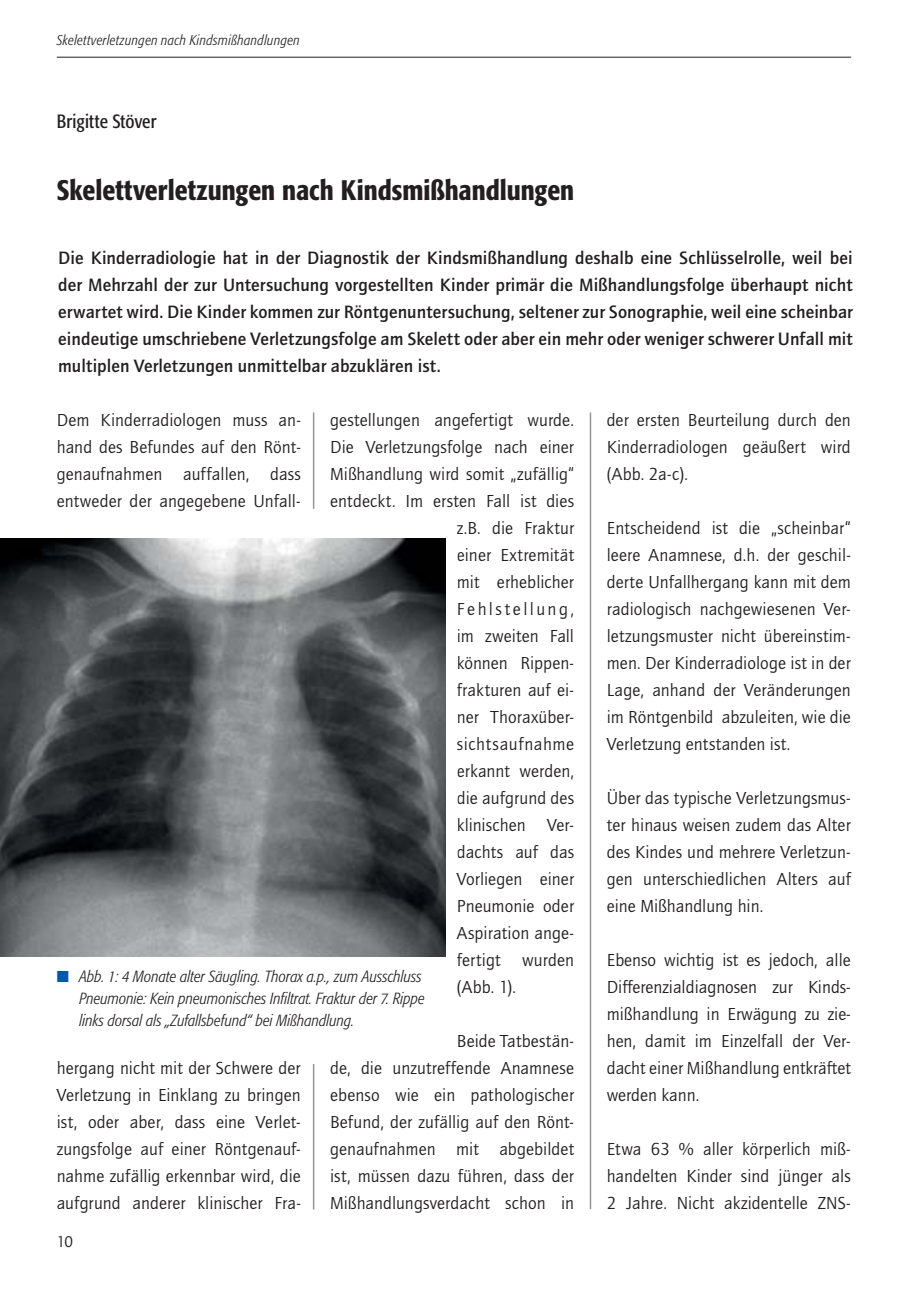
<style>
.page{position:relative;width:908px;height:1304px;background:#fff}
.page>*{position:absolute;margin:0;border:0;box-sizing:border-box;transform-origin:0 0}
.t1{font:500 condensed 28px "Formata";color:#231f20}
.t2{font:condensed 19px "Formata";letter-spacing:.01em;color:#231f20}
.t3{font:700 18.4px/27px "Quay";letter-spacing:.005em;color:#231f20;text-align:justify}
.t4{font:18px/27px "Quay";letter-spacing:.005em;color:#231f20;text-align:justify}
.t5{font:18px "Quay";letter-spacing:.03em;color:#231f20}
.t6{font:18px "Quay";letter-spacing:.14em;color:#231f20}
.t7{font:italic 300 condensed 16px/22px "Formata";color:#231f20}
.t8{font:16px "Quay";color:#231f20}
.t9{font:italic 300 condensed 14px "Formata";letter-spacing:.02em;color:#231f20}
.s1{color:#005aaa}
</style>
<div class="page">
<hr style="left:589px;top:412px;width:2px;height:797px;background:#939598">
<hr style="left:313px;top:412px;width:1px;height:97px;background:#939598">
<hr style="left:313px;top:1064px;width:1px;height:145px;background:#939598">
<hr style="left:57px;top:57px;width:793px;height:1px;background:#231f20">
<img style="left:0;top:539px;width:445px;height:418px">
<p class="t9" style="left:57px;top:34px;width:245px">Skelettverletzungen nach Kindsmißhandlungen</p>
<p class="t2" style="left:57px;top:113px;width:101px">Brigitte Stöver</p>
<h1 class="t1" style="left:57px;top:178px;width:518px">Skelettverletzungen nach Kindsmißhandlungen</h1>
<p class="t3" style="left:58px;top:246px;width:795px">Die Kinderradiologie hat in der Diagnostik der Kindsmißhandlung deshalb eine Schlüsselrolle, weil bei der Mehrzahl der zur Untersuchung vorgestellten Kinder primär die Mißhandlungsfolge überhaupt nicht erwartet wird. Die Kinder kommen zur Röntgenuntersuchung, seltener zur Sonographie, weil eine scheinbar eindeutige umschriebene Verletzungsfolge am Skelett oder aber ein mehr oder weniger schwerer Unfall mit multiplen Verletzungen unmittelbar abzuklären ist.</p>
<p class="t4" style="left:330px;top:408px;width:245px">gestellungen angefertigt wurde.</p>
<p class="t4" style="left:330px;top:435px;width:245px">Die Verletzungsfolge nach einer</p>
<p class="t4" style="left:330px;top:462px;width:245px">Mißhandlung wird somit „zufällig“</p>
<p class="t4" style="left:330px;top:489px;width:245px">entdeckt. Im ersten Fall ist dies</p>
<p class="t4" style="left:456px;top:516px;width:119px">z.B. die Fraktur</p>
<p class="t4" style="left:456px;top:543px;width:119px">einer Extremität</p>
<p class="t4" style="left:456px;top:570px;width:119px">mit erheblicher</p>
<p class="t6" style="left:456px;top:602px;width:119px">Fehlstellung,</p>
<p class="t4" style="left:456px;top:624px;width:119px">im zweiten Fall</p>
<p class="t4" style="left:456px;top:651px;width:119px">können Rippen-</p>
<p class="t4" style="left:456px;top:678px;width:119px">frakturen auf ei-</p>
<p class="t4" style="left:456px;top:705px;width:119px">ner Thoraxüber-</p>
<p class="t5" style="left:456px;top:737px;width:119px">sichtsaufnahme</p>
<p class="t4" style="left:456px;top:759px;width:119px">erkannt werden,</p>
<p class="t4" style="left:456px;top:786px;width:119px">die aufgrund des</p>
<p class="t4" style="left:456px;top:813px;width:119px">klinischen Ver-</p>
<p class="t4" style="left:456px;top:840px;width:119px">dachts auf das</p>
<p class="t4" style="left:456px;top:867px;width:119px">Vorliegen einer</p>
<p class="t4" style="left:456px;top:894px;width:119px">Pneumonie oder</p>
<p class="t4" style="left:456px;top:921px;width:119px">Aspiration ange-</p>
<p class="t4" style="left:456px;top:948px;width:119px">fertigt wurden</p>
<p class="t4" style="left:456px;top:975px;width:61px">(Abb. 1).</p>
<p class="t4" style="left:330px;top:1029px;width:245px;text-indent:127px">Beide Tatbestän&shy;de, die unzutreffende Anamnese ebenso wie ein pathologischer Befund, der zufällig auf den Rönt&shy;genaufnahmen mit abgebildet ist, müssen dazu führen, dass der Mißhandlungsverdacht schon in</p>
<p class="t4" style="left:57px;top:408px;width:245px">Dem Kinderradiologen muss an&shy;hand des Befundes auf den Rönt&shy;genaufnahmen auffallen, dass entweder der angegebene Unfall-</p>
<p class="t7" style="left:79px;top:966px;width:346px;text-indent:-23px"><span class="s1">■</span> Abb. 1: 4 Monate alter Säugling. Thorax a.p., zum Ausschluss<br>Pneumonie: Kein pneumonisches Infiltrat. Fraktur der 7. Rippe links dorsal als „Zufallsbefund“ bei Mißhandlung.</p>
<p class="t4" style="left:57px;top:1056px;width:245px">hergang nicht mit der Schwere der Verletzung in Einklang zu bringen ist, oder aber, dass eine Verlet&shy;zungsfolge auf einer Röntgenauf&shy;nahme zufällig erkennbar wird, die aufgrund anderer klinischer Fra-</p>
<p class="t8" style="left:57px;top:1235px;width:18px">10</p>
<p class="t4" style="left:606px;top:408px;width:245px">der ersten Beurteilung durch den Kinderradiologen geäußert wird (Abb. 2a-c).</p>
<p class="t4" style="left:606px;top:516px;width:245px">Entscheidend ist die „scheinbar“ leere Anamnese, d.h. der geschil&shy;derte Unfallhergang kann mit dem radiologisch nachgewiesenen Ver&shy;letzungsmuster nicht übereinstim&shy;men. Der Kinderradiologe ist in der Lage, anhand der Veränderungen im Röntgenbild abzuleiten, wie die Verletzung entstanden ist.</p>
<p class="t4" style="left:606px;top:786px;width:245px">Über das typische Verletzungsmus&shy;ter hinaus weisen zudem das Alter des Kindes und mehrere Verletzun&shy;gen unterschiedlichen Alters auf eine Mißhandlung hin.</p>
<p class="t4" style="left:606px;top:948px;width:245px">Ebenso wichtig ist es jedoch, alle Differenzialdiagnosen zur Kinds&shy;mißhandlung in Erwägung zu zie&shy;hen, damit im Einzelfall der Ver&shy;dacht einer Mißhandlung entkräftet werden kann.</p>
<p class="t4" style="left:606px;top:1137px;width:245px">Etwa 63 % aller körperlich miß&shy;handelten Kinder sind jünger als 2 Jahre. Nicht akzidentelle ZNS-</p>
</div>
